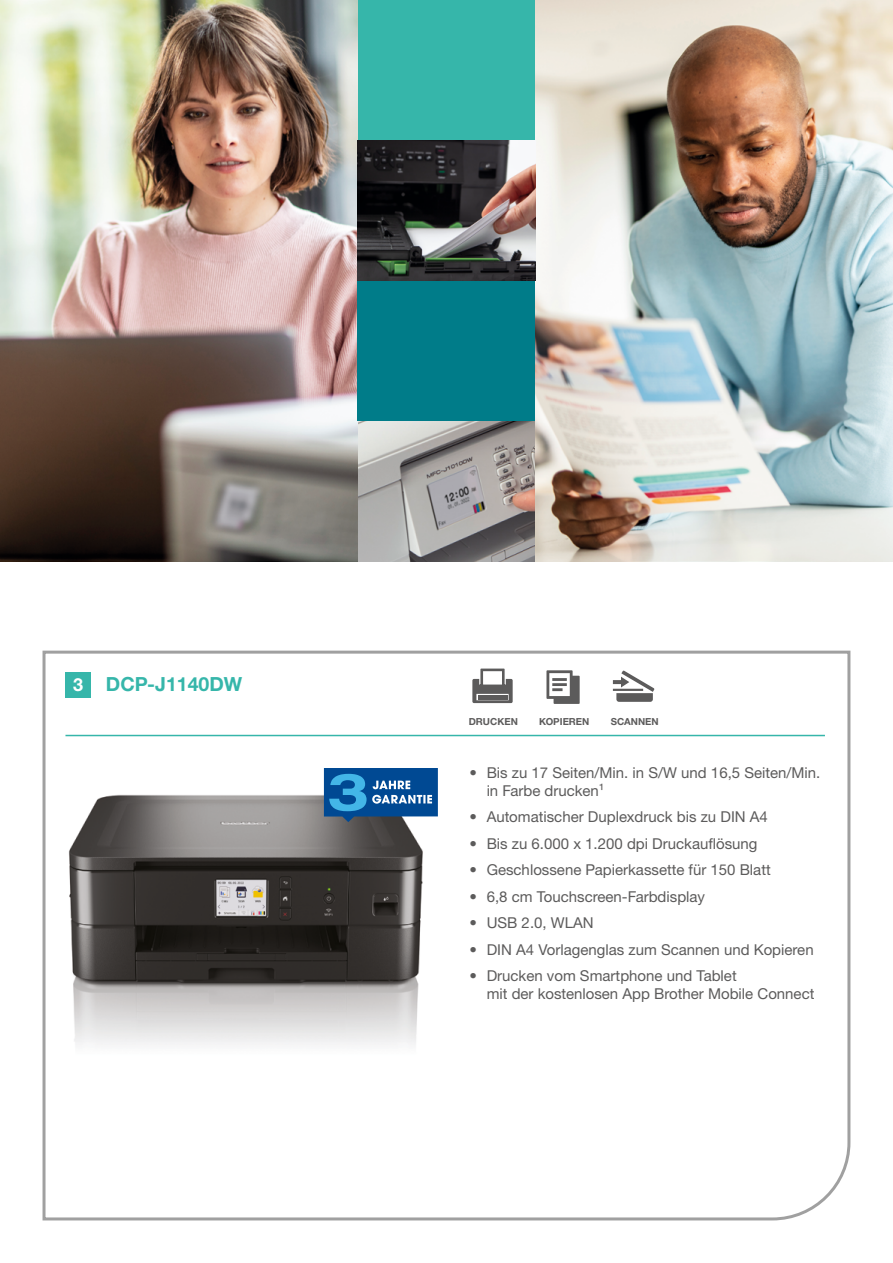
<style>
.page{position:relative;width:893px;height:1263px;background:#fff}
.page>*{position:absolute;margin:0;border:0;box-sizing:border-box;transform-origin:0 0}
.t1{font:700 19.5px "Helvetica Neue LTW1 G";color:#36b6aa}
.t2{font:15px/18px "Helvetica Neue LTW1 G";color:#5c5b5b}
.t3{font:700 9.75px "Helvetica Neue LTW1 G";color:#5c5b5b}
.s1{font-size:18px;color:#fff}
</style>
<div class="page">
<svg style="left:42px;top:650px;width:809px;height:571px"></svg>
<img style="left:49px;top:771px;width:389px;height:319px">
<hr style="left:65px;top:735px;width:760px;height:1px;background:#36b6aa">
<div style="left:65px;top:672px;width:26px;height:26px;background:#36b6aa"></div>
<svg style="left:472px;top:668px;width:41px;height:35px"></svg>
<hr style="left:478px;top:695px;width:29px;height:4px;background:#5c5b5b">
<svg style="left:546px;top:670px;width:34px;height:34px"></svg>
<svg style="left:613px;top:670px;width:41px;height:32px"></svg>
<img style="left:357px;top:421px;width:179px;height:140px">
<div style="left:357px;top:0;width:179px;height:140px;background:#36b6aa"></div>
<img style="left:0;top:0;width:357px;height:561px">
<div style="left:357px;top:281px;width:179px;height:140px;background:#007c89"></div>
<img style="left:536px;top:0;width:357px;height:561px">
<img style="left:357px;top:140px;width:179px;height:141px">
<svg style="left:324px;top:768px;width:114px;height:54px;background:#296aa4"></svg>
<h1 class="t1" style="left:73px;top:672px;width:171px"><span class="s1">3</span> DCP-J1140DW</h1>
<p class="t3" style="left:469px;top:715px;width:51px">DRUCKEN</p>
<p class="t3" style="left:539px;top:715px;width:52px">KOPIEREN</p>
<p class="t3" style="left:611px;top:715px;width:49px">SCANNEN</p>
<p class="t2" style="left:487px;top:763px;width:335px;text-indent:-17px">• Bis zu 17 Seiten/Min. in S/W und 16,5 Seiten/Min. in Farbe drucken¹</p>
<p class="t2" style="left:470px;top:808px;width:300px">• Automatischer Duplexdruck bis zu DIN A4</p>
<p class="t2" style="left:470px;top:834px;width:289px">• Bis zu 6.000 x 1.200 dpi Druckauflösung</p>
<p class="t2" style="left:470px;top:861px;width:303px">• Geschlossene Papierkassette für 150 Blatt</p>
<p class="t2" style="left:470px;top:887px;width:237px">• 6,8 cm Touchscreen-Farbdisplay</p>
<p class="t2" style="left:470px;top:914px;width:125px">• USB 2.0, WLAN</p>
<p class="t2" style="left:470px;top:940px;width:346px">• DIN A4 Vorlagenglas zum Scannen und Kopieren</p>
<p class="t2" style="left:487px;top:967px;width:329px;text-indent:-17px">• Drucken vom Smartphone und Tablet<br>mit der kostenlosen App Brother Mobile Connect</p>
</div>
